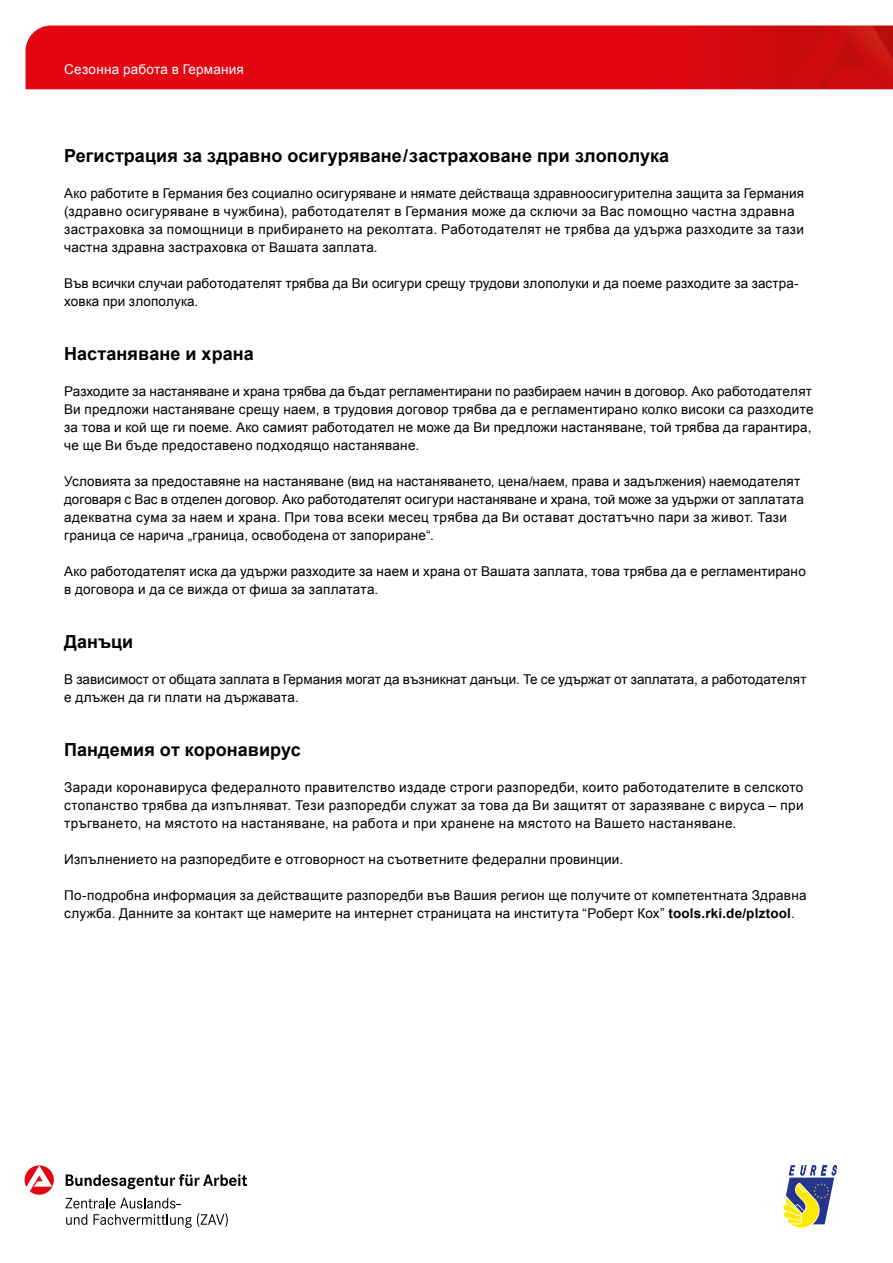
<style>
.page{position:relative;width:893px;height:1263px;background:#fff}
.page>*{position:absolute;margin:0;border:0;box-sizing:border-box;transform-origin:0 0}
.t1{font:700 18px "Arial";letter-spacing:.005em;color:#000}
.t2{font:13.5px/18px "Arial";letter-spacing:.015em;color:#000}
.t3{font:13.5px "Arial";letter-spacing:.02em;color:#fff}
.s1{font-weight:700}
</style>
<div class="page">
<img style="left:26px;top:26px;width:867px;height:63px">
<svg style="left:66px;top:1174px;width:181px;height:15px"></svg>
<svg style="left:25px;top:1165px;width:29px;height:30px"></svg>
<svg style="left:66px;top:1198px;width:162px;height:30px"></svg>
<svg style="left:783px;top:1165px;width:54px;height:62px"></svg>
<p class="t3" style="left:64px;top:61px;width:181px">Сезонна работа в Германия</p>
<h1 class="t1" style="left:64px;top:144px;width:607px">Регистрация за здравно осигуряване/застраховане при злополука</h1>
<p class="t2" style="left:64px;top:184px;width:742px">Ако работите в Германия без социално осигуряване и нямате действаща здравноосигурителна защита за Германия (здравно осигуряване в чужбина), работодателят в Германия може да сключи за Вас помощно частна здравна застраховка за помощници в прибирането на реколтата. Работодателят не трябва да удържа разходите за тази частна здравна застраховка от Вашата заплата.</p>
<p class="t2" style="left:64px;top:274px;width:736px">Във всички случаи работодателят трябва да Ви осигури срещу трудови злополуки и да поеме разходите за застра&shy;ховка при злополука.</p>
<h1 class="t1" style="left:64px;top:342px;width:191px">Настаняване и храна</h1>
<p class="t2" style="left:64px;top:382px;width:751px">Разходите за настаняване и храна трябва да бъдат регламентирани по разбираем начин в договор. Ако работодателят Ви предложи настаняване срещу наем, в трудовия договор трябва да е регламентирано колко високи са разходите за това и кой ще ги поеме. Ако самият работодател не може да Ви предложи настаняване, той трябва да гарантира, че ще Ви бъде предоставено подходящо настаняване.</p>
<p class="t2" style="left:64px;top:472px;width:741px">Условията за предоставяне на настаняване (вид на настаняването, цена/наем, права и задължения) наемодателят договаря с Вас в отделен договор. Ако работодателят осигури настаняване и храна, той може за удържи от заплатата адекватна сума за наем и храна. При това всеки месец трябва да Ви остават достатъчно пари за живот. Тази граница се нарича „граница, освободена от запориране“.</p>
<p class="t2" style="left:64px;top:562px;width:743px">Ако работодателят иска да удържи разходите за наем и храна от Вашата заплата, това трябва да е регламентирано в договора и да се вижда от фиша за заплатата.</p>
<h1 class="t1" style="left:64px;top:630px;width:71px">Данъци</h1>
<p class="t2" style="left:64px;top:670px;width:744px">В зависимост от общата заплата в Германия могат да възникнат данъци. Те се удържат от заплатата, а работодателят е длъжен да ги плати на държавата.</p>
<h1 class="t1" style="left:64px;top:738px;width:238px">Пандемия от коронавирус</h1>
<p class="t2" style="left:64px;top:778px;width:741px;text-align:justify">Заради коронавируса федералното правителство издаде строги разпоредби, които работодателите в селското стопанство трябва да изпълняват. Тези разпоредби служат за това да Ви защитят от заразяване с вируса – при тръгването, на мястото на настаняване, на работа и при хранене на мястото на Вашето настаняване.</p>
<p class="t2" style="left:64px;top:850px;width:560px">Изпълнението на разпоредбите е отговорност на съответните федерални провинции.</p>
<p class="t2" style="left:64px;top:886px;width:744px">По-подробна информация за действащите разпоредби във Вашия регион ще получите от компетентната Здравна служба. Данните за контакт ще намерите на интернет страницата на института “Роберт Кох” <span class="s1">tools.rki.de/plztool</span>.</p>
</div>
